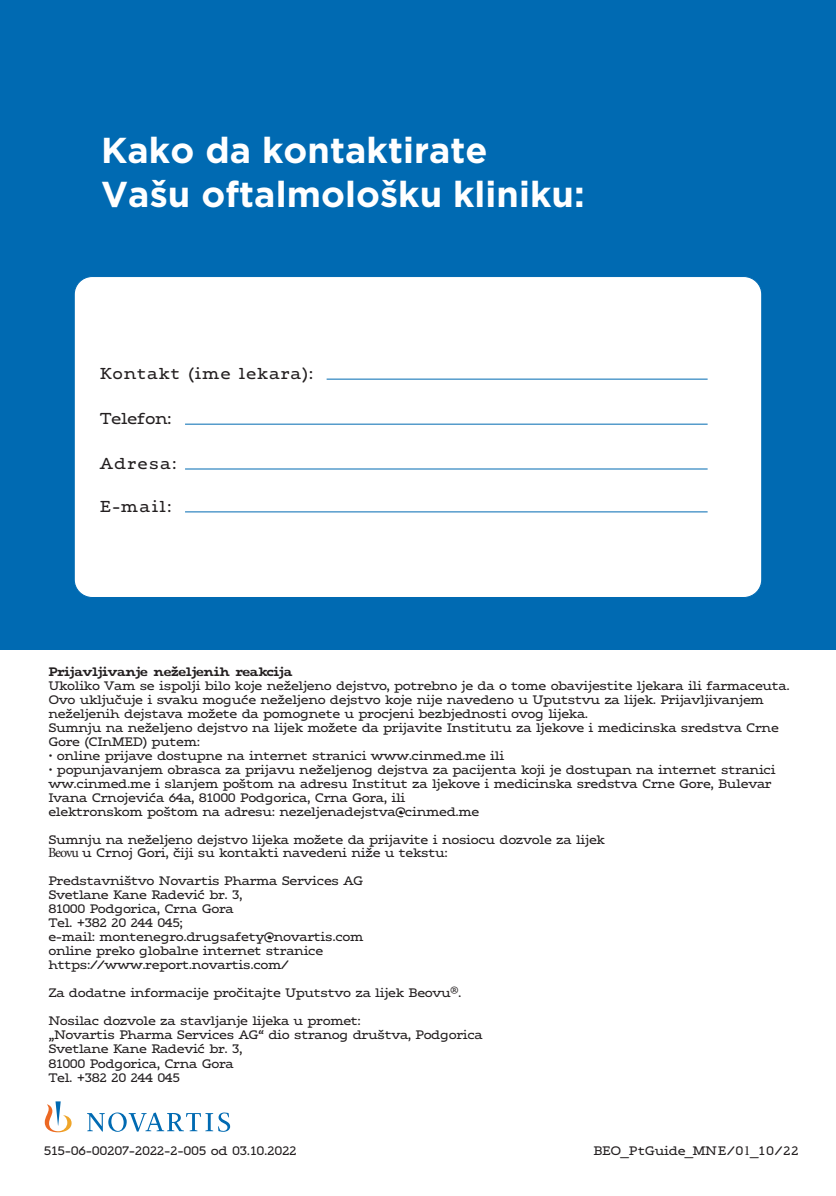
<style>
.page{position:relative;width:836px;height:1196px;background:#fff}
.page>*{position:absolute;margin:0;border:0;box-sizing:border-box;transform-origin:0 0}
.t1{font:700 36px/43.2px "Gotham";letter-spacing:.005em;color:#fff}
.t2{font:18px "Maxular Rx";color:#231f20}
.t3{font:18px "Maxular Rx";letter-spacing:-.07em;color:#231f20}
.t4{font:14px/14px "Maxular Rx";letter-spacing:-.08em;color:#231f20}
.t5{font:700 14px "Maxular Rx";letter-spacing:-.07em;color:#231f20}
.s1{font-family:"Minion Pro"}
</style>
<div class="page">
<div style="left:0;top:0;width:835px;height:649px;background:#006ab2"></div>
<div style="left:74px;top:276px;width:687px;height:321px;background:#fff;border-radius:18px"></div>
<hr style="left:326px;top:378px;width:381px;height:1px;background:#006ab2">
<hr style="left:185px;top:423px;width:522px;height:1px;background:#006ab2">
<hr style="left:185px;top:468px;width:522px;height:1px;background:#006ab2">
<hr style="left:185px;top:511px;width:522px;height:1px;background:#006ab2">
<svg style="left:45px;top:1101px;width:185px;height:31px"></svg>
<h1 class="t1" style="left:101px;top:129px;width:485px">Kako da kontaktirate<br>Vašu oftalmološku kliniku:</h1>
<p class="t2" style="left:99px;top:358px;width:216px">Kontakt (ime lekara):</p>
<p class="t3" style="left:99px;top:403px;width:74px">Telefon:</p>
<p class="t2" style="left:99px;top:448px;width:79px">Adresa:</p>
<p class="t2" style="left:99px;top:491px;width:74px">E-mail:</p>
<p class="t5" style="left:48px;top:659px;width:246px">Prijavljivanje neželjenih reakcija</p>
<p class="t4" style="left:48px;top:677px;width:743px">Ukoliko Vam se ispolji bilo koje neželjeno dejstvo, potrebno je da o tome obavijestite ljekara ili farmaceuta.<br>Ovo uključuje i svaku moguće neželjeno dejstvo koje nije navedeno u Uputstvu za lijek. Prijavljivanjem neželjenih dejstava možete da pomognete u procjeni bezbjednosti ovog lijeka.<br>Sumnju na neželjeno dejstvo na lijek možete da prijavite Institutu za ljekove i medicinska sredstva Crne Gore (CInMED) putem:</p>
<p class="t4" style="left:48px;top:747px;width:458px">• online prijave dostupne na internet stranici www.cinmed.me ili</p>
<p class="t4" style="left:48px;top:761px;width:729px">• popunjavanjem obrasca za prijavu neželjenog dejstva za pacijenta koji je dostupan na internet stranici ww.cinmed.me i slanjem poštom na adresu Institut za ljekove i medicinska sredstva Crne Gore, Bulevar Ivana Crnojevića 64a, 81000 Podgorica, Crna Gora, ili<br>elektronskom poštom na adresu: nezeljenadejstva@cinmed.me</p>
<p class="t4" style="left:48px;top:831px;width:558px">Sumnju na neželjeno dejstvo lijeka možete da prijavite i nosiocu dozvole za lijek<br><span class="s1">Beovu</span> u Crnoj Gori, čiji su kontakti navedeni niže u tekstu:</p>
<p class="t4" style="left:48px;top:872px;width:317px">Predstavništvo Novartis Pharma Services AG Svetlane Kane Radević br. 3,<br>81000 Podgorica, Crna Gora<br>Tel. +382 20 244 045;<br>e-mail: montenegro.drugsafety@novartis.com online preko globalne internet stranice https://www.report.novartis.com/</p>
<p class="t4" style="left:48px;top:977px;width:415px;line-height:28px">Za dodatne informacije pročitajte Uputstvo za lijek Beovu®.<br>Nosilac dozvole za stavljanje lijeka u promet:</p>
<p class="t4" style="left:48px;top:1026px;width:436px">„Novartis Pharma Services AG“ dio stranog društva, Podgorica Svetlane Kane Radević br. 3,<br>81000 Podgorica, Crna Gora<br>Tel. +382 20 244 045</p>
<p class="t4" style="left:44px;top:1142px;width:255px">515-06-00207-2022-2-005 od 03.10.2022</p>
<p class="t4" style="left:592px;top:1142px;width:207px">BEO_PtGuide_MNE/0<span class="s1">1</span>_10/22</p>
</div>
